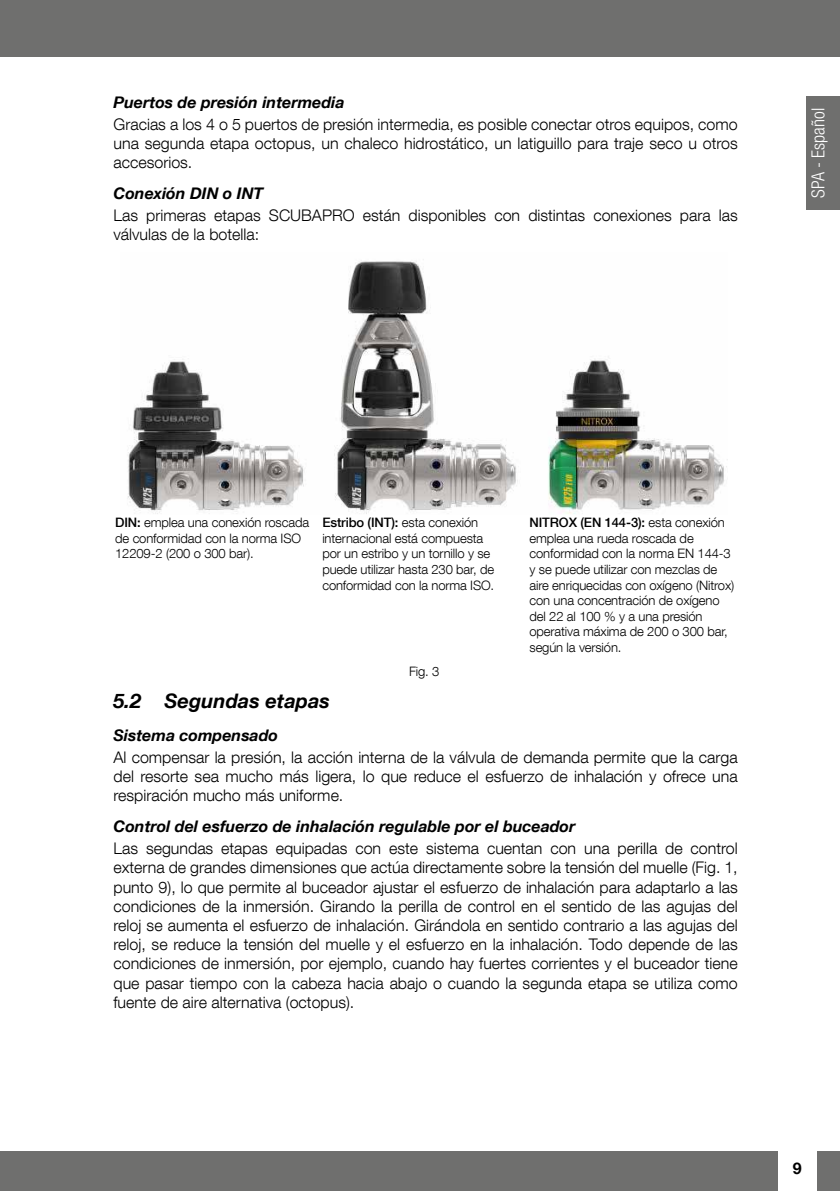
<style>
.page{position:relative;width:840px;height:1191px;background:#fff}
.page>*{position:absolute;margin:0;border:0;box-sizing:border-box;transform-origin:0 0}
.t1{font:italic 700 20px "Helvetica Neue LT Com";color:#000}
.t2{font:300 condensed 18px "Helvetica Neue LT Com";color:#fff}
.t3{font:300 16px/19.2px "Helvetica Neue LT Com";color:#000;text-align:justify}
.t4{font:italic 700 16px "Helvetica Neue LT Com";color:#000}
.t5{font:700 16px "Helvetica Neue LT Com";color:#000}
.t6{font:300 13px/15.6px "Helvetica Neue LT Com";letter-spacing:-.01em;color:#000}
.s1{font-weight:500}
</style>
<div class="page">
<div style="left:0;top:0;width:839px;height:57px;background:#6f6f6e"></div>
<div style="left:0;top:1151px;width:777px;height:40px;background:#6f6f6e"></div>
<div style="left:816px;top:1151px;width:23px;height:40px;background:#6f6f6e"></div>
<div style="left:805px;top:96px;width:34px;height:114px;background:#6f6f6e"></div>
<img style="left:127px;top:259px;width:600px;height:255px">
<p class="t4" style="left:113px;top:92px;width:232px">Puertos de presión intermedia</p>
<p class="t3" style="left:113px;top:114px;width:625px">Gracias a los 4 o 5 puertos de presión intermedia, es posible conectar otros equipos, como una segunda etapa octopus, un chaleco hidrostático, un latiguillo para traje seco u otros accesorios.</p>
<p class="t4" style="left:113px;top:183px;width:151px">Conexión DIN o INT</p>
<p class="t3" style="left:113px;top:205px;width:625px">Las primeras etapas SCUBAPRO están disponibles con distintas conexiones para las válvulas de la botella:</p>
<p class="t2" style="left:810px;top:198px;width:91px;rotate:-90deg">SPA - Español</p>
<p class="t6" style="left:115px;top:514px;width:195px"><span class="s1">DIN:</span> emplea una conexión roscada de conformidad con la norma ISO<br>12209-2 (200 o 300 bar).</p>
<p class="t6" style="left:322px;top:514px;width:173px"><span class="s1">Estribo (INT):</span> esta conexión internacional está compuesta por un estribo y un tornillo y se puede utilizar hasta 230 bar, de conformidad con la norma ISO.</p>
<p class="t6" style="left:529px;top:514px;width:206px"><span class="s1">NITROX (EN 144-3):</span> esta conexión emplea una rueda roscada de conformidad con la norma EN 144-3 y se puede utilizar con mezclas de aire enriquecidas con oxígeno (Nitrox) con una concentración de oxígeno del 22 al 100 % y a una presión operativa máxima de 200 o 300 bar, según la versión.</p>
<p class="t6" style="left:409px;top:663px;width:32px">Fig. 3</p>
<p class="t1" style="left:113px;top:688px;width:218px">5.2 Segundas etapas</p>
<p class="t4" style="left:113px;top:725px;width:166px">Sistema compensado</p>
<p class="t3" style="left:113px;top:747px;width:625px">Al compensar la presión, la acción interna de la válvula de demanda permite que la carga del resorte sea mucho más ligera, lo que reduce el esfuerzo de inhalación y ofrece una respiración mucho más uniforme.</p>
<p class="t4" style="left:113px;top:816px;width:463px">Control del esfuerzo de inhalación regulable por el buceador</p>
<p class="t3" style="left:113px;top:838px;width:625px">Las segundas etapas equipadas con este sistema cuentan con una perilla de control externa de grandes dimensiones que actúa directamente sobre la tensión del muelle (Fig. 1, punto 9), lo que permite al buceador ajustar el esfuerzo de inhalación para adaptarlo a las condiciones de la inmersión. Girando la perilla de control en el sentido de las agujas del reloj se aumenta el esfuerzo de inhalación. Girándola en sentido contrario a las agujas del reloj, se reduce la tensión del muelle y el esfuerzo en la inhalación. Todo depende de las condiciones de inmersión, por ejemplo, cuando hay fuertes corrientes y el buceador tiene que pasar tiempo con la cabeza hacia abajo o cuando la segunda etapa se utiliza como fuente de aire alternativa (octopus).</p>
<p class="t5" style="left:792px;top:1162px;width:10px">9</p>
</div>
